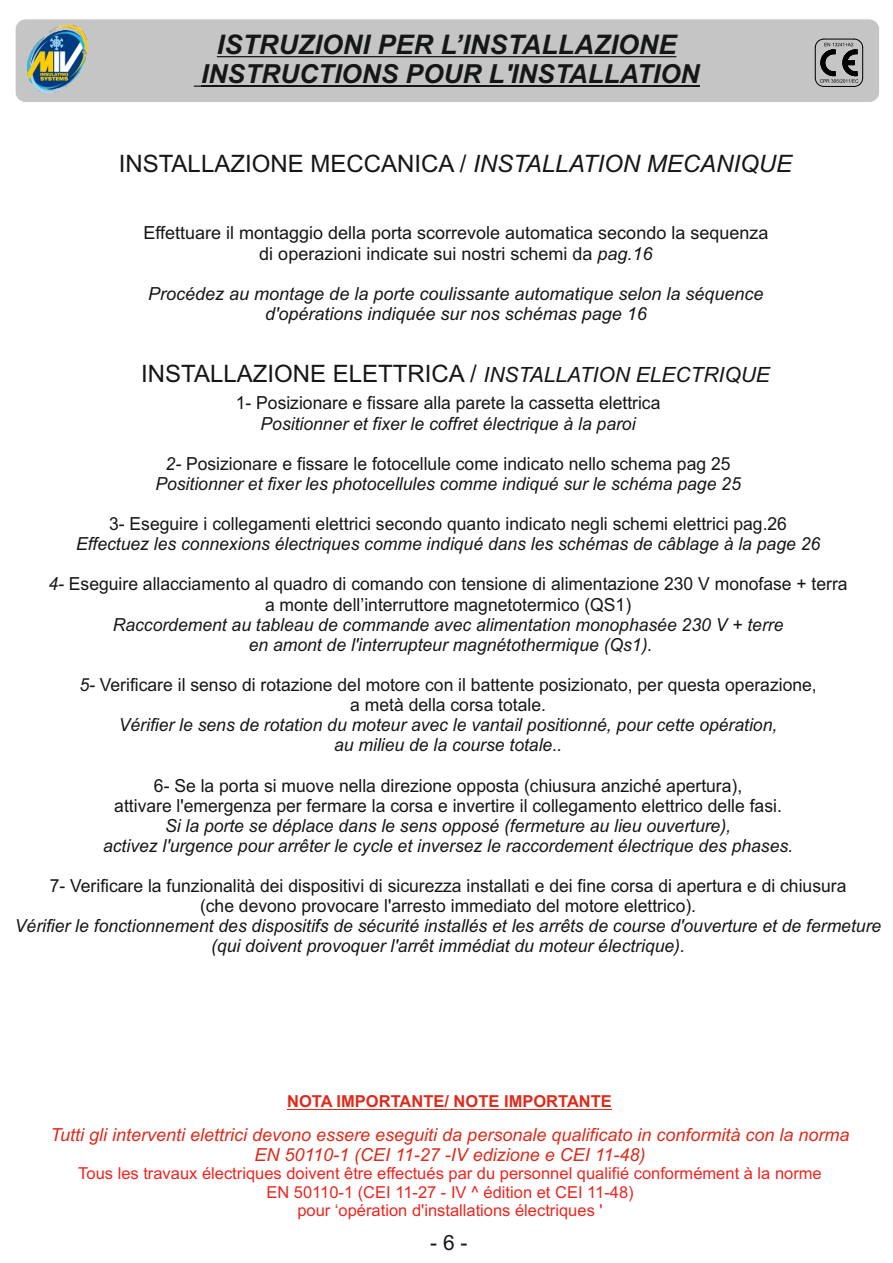
<style>
.page{position:relative;width:893px;height:1263px;background:#fff}
.page>*{position:absolute;margin:0;border:0;box-sizing:border-box;transform-origin:0 0}
.t1{font:italic 700 27px "Arial";color:#151616}
.t2{font:italic 700 26.25px "Arial";color:#151616}
.t3{font:24px "Arial";color:#151616}
.t4{font:21px "Arial";color:#151616}
.t5{font:italic 18px/20.1px "Arial";color:#151616;text-align:center}
.t6{font:18px/20.1px "Arial";color:#151616;text-align:center}
.t7{font:italic 18px/20.1px "Arial";color:#dd2b1c;text-align:center}
.t8{font:16.5px/18.5px "Arial";color:#ed2621;text-align:center}
.t9{font:700 16.5px "Arial";color:#dd2b1c}
.s1{font-style:italic}
.s2{font-style:italic;font-size:21px}
.s3{font-style:normal}
</style>
<div class="page">
<div style="left:15px;top:18px;width:865px;height:85px;background:#c5c5c5;border:1px solid #fff;border-radius:11px"></div>
<svg style="left:815px;top:39px;width:48px;height:48px"></svg>
<hr style="left:287px;top:1108px;width:325px;height:1px;background:#dd2b1c">
<hr style="left:217px;top:56px;width:459px;height:1px;background:#151616">
<hr style="left:201px;top:85px;width:498px;height:2px;background:#151616">
<img style="left:27px;top:26px;width:59px;height:66px">
<h1 class="t1" style="left:217px;top:34px;width:461px">ISTRUZIONI PER L’INSTALLAZIONE</h1>
<h2 class="t2" style="left:201px;top:64px;width:500px">INSTRUCTIONS POUR L'INSTALLATION</h2>
<h3 class="t3" style="left:119px;top:154px;width:675px">INSTALLAZIONE MECCANICA / <span class="s1">INSTALLATION MECANIQUE</span></h3>
<p class="t6" style="left:143px;top:225px;width:626px">Effettuare il montaggio della porta scorrevole automatica secondo la sequenza di operazioni indicate sui nostri schemi da <span class="s1">pag.16</span></p>
<p class="t5" style="left:148px;top:285px;width:617px">Procédez au montage de la porte coulissante automatique selon la séquence d'opérations indiquée sur nos schémas page 16</p>
<h3 class="t3" style="left:141px;top:364px;width:630px">INSTALLAZIONE ELETTRICA / <span class="s2">INSTALLATION ELECTRIQUE</span></h3>
<p class="t6" style="left:236px;top:395px;width:426px">1- Posizionare e fissare alla parete la cassetta elettrica</p>
<p class="t5" style="left:261px;top:415px;width:376px">Positionner et fixer le coffret électrique à la paroi</p>
<p class="t5" style="left:155px;top:455px;width:587px">2- <span class="s3">Posizionare e fissare le fotocellule come indicato nello schema pag 25<br></span>Positionner et fixer les photocellules comme indiqué sur le schéma page 25</p>
<p class="t6" style="left:109px;top:515px;width:679px">3- Eseguire i collegamenti elettrici secondo quanto indicato negli schemi elettrici pag.26</p>
<p class="t5" style="left:76px;top:535px;width:746px">Effectuez les connexions électriques comme indiqué dans les schémas de câblage à la page 26</p>
<p class="t6" style="left:48px;top:576px;width:801px"><span class="s1">4-</span> Eseguire allacciamento al quadro di comando con tensione di alimentazione 230 V monofase + terra a monte dell’interruttore magnetotermico (QS1)</p>
<p class="t5" style="left:113px;top:616px;width:672px">Raccordement au tableau de commande avec alimentation monophasée 230 V + terre en amont de l'interrupteur magnétothermique (Qs1).</p>
<p class="t6" style="left:79px;top:676px;width:739px"><span class="s1">5-</span> Verificare il senso di rotazione del motore con il battente posizionato, per questa operazione, a metà della corsa totale.</p>
<p class="t5" style="left:119px;top:716px;width:660px">Vérifier le sens de rotation du moteur avec le vantail positionné, pour cette opération, au milieu de la course totale..</p>
<p class="t6" style="left:114px;top:777px;width:669px">6- Se la porta si muove nella direzione opposta (chiusura anziché apertura),<br>attivare l'emergenza per fermare la corsa e invertire il collegamento elettrico delle fasi.</p>
<p class="t5" style="left:103px;top:817px;width:691px">Si la porte se déplace dans le sens opposé (fermeture au lieu ouverture),<br>activez l'urgence pour arrêter le cycle et inversez le raccordement électrique des phases.</p>
<p class="t6" style="left:50px;top:877px;width:798px">7- Verificare la funzionalità dei dispositivi di sicurezza installati e dei fine corsa di apertura e di chiusura (che devono provocare l'arresto immediato del motore elettrico).</p>
<p class="t5" style="left:15px;top:917px;width:868px">Vérifier le fonctionnement des dispositifs de sécurité installés et les arrêts de course d'ouverture et de fermeture (qui doivent provoquer l'arrêt immédiat du moteur électrique).</p>
<p class="t9" style="left:287px;top:1095px;width:326px">NOTA IMPORTANTE/ NOTE IMPORTANTE</p>
<p class="t7" style="left:50px;top:1126px;width:800px">Tutti gli interventi elettrici devono essere eseguiti da personale qualificato in conformità con la norma<br>EN 50110-1 (CEI 11-27 -IV edizione e CEI 11-48)</p>
<p class="t8" style="left:78px;top:1166px;width:745px">Tous les travaux électriques doivent être effectués par du personnel qualifié conformément à la norme<br>EN 50110-1 (CEI 11-27 - IV ^ édition et CEI 11-48)<br>pour ‘opération d'installations électriques '</p>
<p class="t4" style="left:430px;top:1235px;width:39px">- 6 -</p>
</div>
